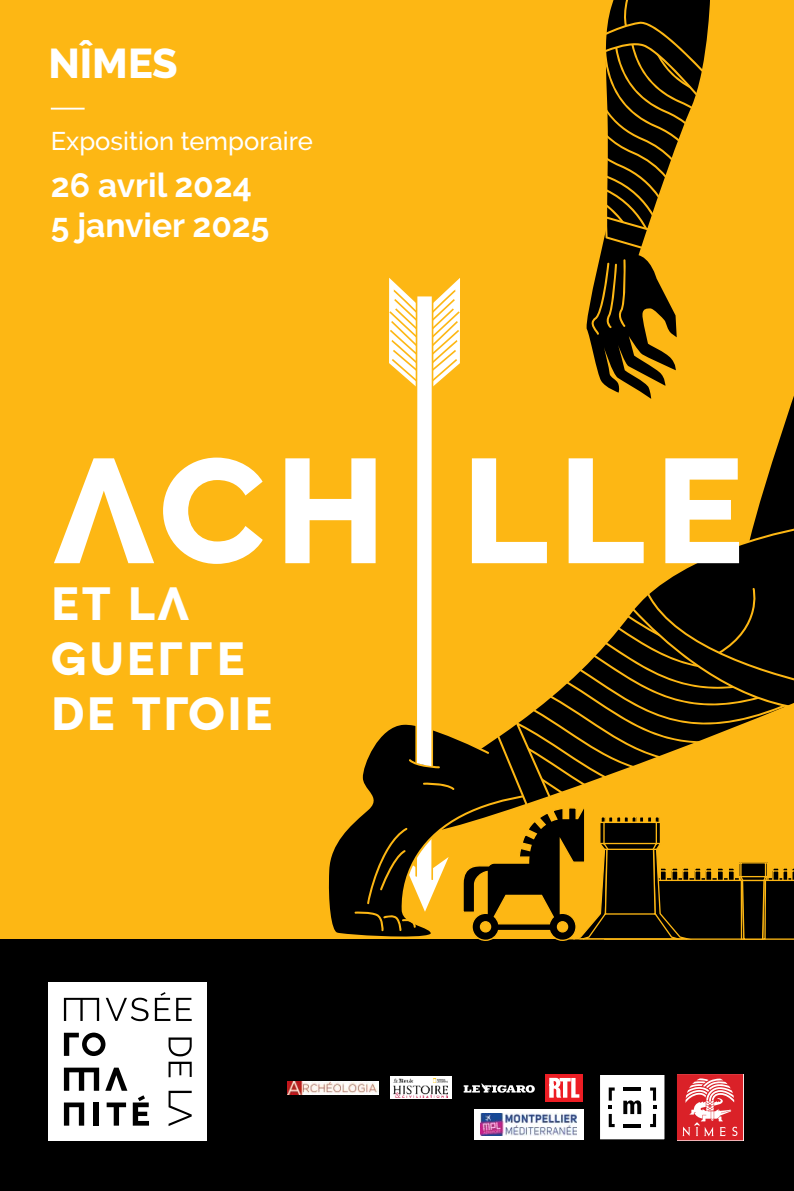
<style>
.page{position:relative;width:794px;height:1191px;background:#fdb714}
.page>*{position:absolute;margin:0;border:0;box-sizing:border-box;transform-origin:0 0}
.t1{font:700 147.7px "Raleway Display";color:#fff}
.t2{font:700 46.02px/55.3px "Raleway Display";color:#fff}
.t3{font:800 41.48px "Raleway";color:#fff}
.t4{font:700 33.43px/40.2px "Raleway";color:#fff}
.t5{font:500 25.55px "Raleway";color:#fff}
</style>
<div class="page">
<div style="left:0;top:939px;width:794px;height:252px;background:#000"></div>
<svg style="left:328px;top:732px;width:169px;height:205px;fill:#000"></svg>
<svg style="left:497px;top:724px;width:46px;height:76px"></svg>
<svg style="left:516px;top:724px;width:42px;height:74px"></svg>
<svg style="left:354px;top:778px;width:100px;height:153px"></svg>
<svg style="left:387px;top:278px;width:74px;height:490px"></svg>
<svg style="left:462px;top:800px;width:332px;height:141px"></svg>
<svg style="left:677px;top:1074px;width:66px;height:66px;background:#e25358"></svg>
<div style="left:599px;top:1074px;width:66px;height:66px;background:#fff"></div>
<div style="left:598px;top:1073px;width:68px;height:68px;border:2px solid #000"></div>
<svg style="left:650px;top:1087px;width:6px;height:40px"></svg>
<svg style="left:623px;top:1100px;width:18px;height:14px"></svg>
<hr style="left:623px;top:1124px;width:18px;height:3px;background:#000">
<hr style="left:623px;top:1087px;width:18px;height:3px;background:#000">
<svg style="left:609px;top:1087px;width:5px;height:40px"></svg>
<div style="left:48px;top:982px;width:159px;height:159px;background:#fff"></div>
<svg style="left:106px;top:997px;width:42px;height:24px"></svg>
<svg style="left:169px;top:1037px;width:23px;height:40px"></svg>
<svg style="left:169px;top:1090px;width:23px;height:36px"></svg>
<svg style="left:64px;top:997px;width:35px;height:24px"></svg>
<div style="left:94px;top:1102px;width:5px;height:23px;background:#000"></div>
<svg style="left:107px;top:1102px;width:19px;height:23px"></svg>
<svg style="left:64px;top:1102px;width:20px;height:23px"></svg>
<svg style="left:105px;top:1067px;width:22px;height:23px"></svg>
<svg style="left:64px;top:1067px;width:35px;height:23px"></svg>
<svg style="left:64px;top:1032px;width:41px;height:24px"></svg>
<svg style="left:176px;top:997px;width:16px;height:24px"></svg>
<svg style="left:155px;top:992px;width:15px;height:29px"></svg>
<svg style="left:133px;top:1095px;width:16px;height:30px"></svg>
<div style="left:545px;top:1074px;width:38px;height:27px;background:#ed1d24"></div>
<svg style="left:549px;top:1077px;width:30px;height:20px"></svg>
<img style="left:287px;top:1081px;width:91px;height:13px">
<svg style="left:390px;top:1076px;width:62px;height:23px"></svg>
<img style="left:394px;top:1078px;width:54px;height:19px">
<div style="left:474px;top:1109px;width:109px;height:31px;background:#fff"></div>
<img style="left:480px;top:1114px;width:97px;height:21px">
<svg style="left:464px;top:1083px;width:71px;height:9px"></svg>
<hr style="left:51px;top:108px;width:34px;height:2px;background:#fff">
<svg style="left:517px;top:0;width:277px;height:793px"></svg>
<p class="t3" style="left:48px;top:40px;width:131px">NÎMES</p>
<p class="t5" style="left:51px;top:127px;width:263px">Exposition temporaire</p>
<p class="t4" style="left:51px;top:165px;width:220px">26 avril 2024<br>5 janvier 2025</p>
<h1 class="t1" style="left:49px;top:423px;width:701px">ACH LLE</h1>
<h2 class="t2" style="left:50px;top:575px;width:226px">ET LA<br>GUERRE<br>DE TROIE</h2>
</div>
